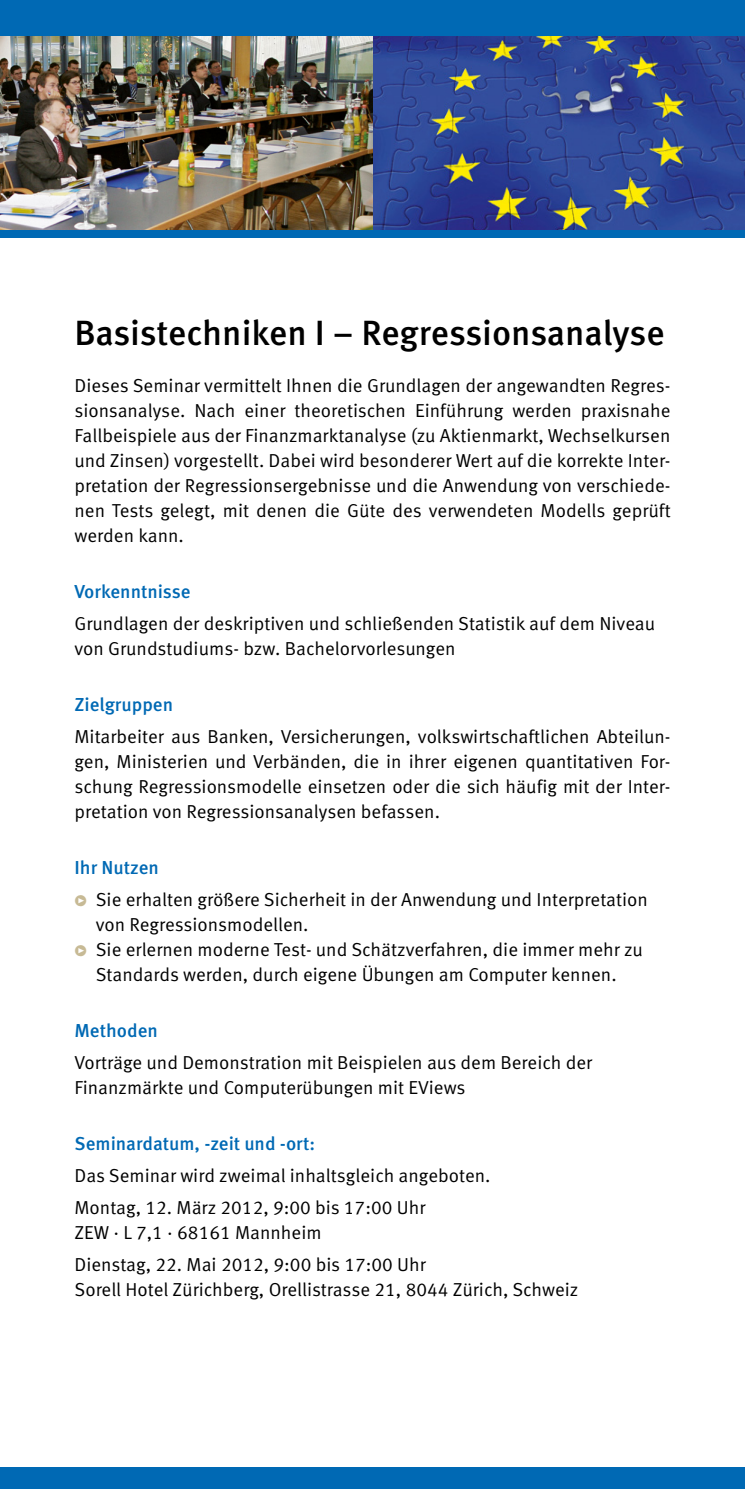
<style>
.page{position:relative;width:745px;height:1489px;background:#fff}
.page>*{position:absolute;margin:0;border:0;box-sizing:border-box;transform-origin:0 0}
.flyer-Titel_seite_1{font:500 35px "Meta Pro";letter-spacing:-.005em;color:#000}
.flyer-body{font:18.75px/25px "Meta Pro";color:#000}
.Zwischentitel{font:500 18.75px "Meta Pro";color:#0069b4}
.s1{font-size:15px;color:#c7ba95}
</style>
<div class="page">
<img style="left:372px;top:35px;width:372px;height:195px">
<img style="left:0;top:35px;width:372px;height:195px">
<div style="left:0;top:230px;width:744px;height:7px;background:#0069b4"></div>
<div style="left:0;top:0;width:744px;height:35px;background:#0069b4"></div>
<hr style="left:744px;top:0;width:1px;height:35px;background:#0069b4">
<div style="left:0;top:1467px;width:744px;height:21px;background:#0069b4"></div>
<p class="flyer-Titel_seite_1" style="left:74px;top:311px;width:591px">Basistechniken I – Regressionsanalyse</p>
<p class="flyer-body" style="left:74px;top:373px;width:597px;text-align:justify">Dieses Seminar vermittelt Ihnen die Grundlagen der angewandten Regres&shy;sionsanalyse. Nach einer theoretischen Einführung werden praxisnahe Fallbeispiele aus der Finanzmarktanalyse (zu Aktienmarkt, Wechselkursen und Zinsen) vorgestellt. Dabei wird besonderer Wert auf die korrekte Inter&shy;pretation der Regressionsergebnisse und die Anwendung von verschiede&shy;nen Tests gelegt, mit denen die Güte des verwendeten Modells geprüft werden kann.</p>
<p class="Zwischentitel" style="left:74px;top:579px;width:118px">Vorkenntnisse</p>
<p class="flyer-body" style="left:74px;top:611px;width:582px">Grundlagen der deskriptiven und schließenden Statistik auf dem Niveau von Grundstudiums- bzw. Bachelorvorlesungen</p>
<p class="Zwischentitel" style="left:74px;top:692px;width:100px">Zielgruppen</p>
<p class="flyer-body" style="left:74px;top:724px;width:597px;text-align:justify">Mitarbeiter aus Banken, Versicherungen, volkswirtschaftlichen Abteilun&shy;gen, Ministerien und Verbänden, die in ihrer eigenen quantitativen For&shy;schung Regressionsmodelle einsetzen oder die sich häufig mit der Inter&shy;pretation von Regressionsanalysen befassen.</p>
<p class="Zwischentitel" style="left:74px;top:855px;width:86px">Ihr Nutzen</p>
<p class="flyer-body" style="left:96px;top:887px;width:553px;text-indent:-21px"><span class="s1">ͮ</span> Sie erhalten größere Sicherheit in der Anwendung und Interpretation von Regressionsmodellen.</p>
<p class="flyer-body" style="left:74px;top:937px;width:569px;text-align:center"><span class="s1">ͮ</span> Sie erlernen moderne Test- und Schätzverfahren, die immer mehr zu<br>Standards werden, durch eigene Übungen am Computer kennen.</p>
<p class="Zwischentitel" style="left:74px;top:1018px;width:85px">Methoden</p>
<p class="flyer-body" style="left:74px;top:1050px;width:519px">Vorträge und Demonstration mit Beispielen aus dem Bereich der<br>Finanzmärkte und Computerübungen mit EViews</p>
<p class="Zwischentitel" style="left:74px;top:1131px;width:242px">Seminardatum, -zeit und -ort:</p>
<p class="flyer-body" style="left:74px;top:1163px;width:417px">Das Seminar wird zweimal inhaltsgleich angeboten.</p>
<p class="flyer-body" style="left:74px;top:1195px;width:352px">Montag, 12. März 2012, 9:00 bis 17:00 Uhr</p>
<p class="flyer-body" style="left:74px;top:1220px;width:248px">ZEW · L 7,1 · 68161 Mannheim</p>
<p class="flyer-body" style="left:74px;top:1252px;width:352px">Dienstag, 22. Mai 2012, 9:00 bis 17:00 Uhr</p>
<p class="flyer-body" style="left:74px;top:1277px;width:505px">Sorell Hotel Zürichberg, Orellistrasse 21, 8044 Zürich, Schweiz</p>
</div>
